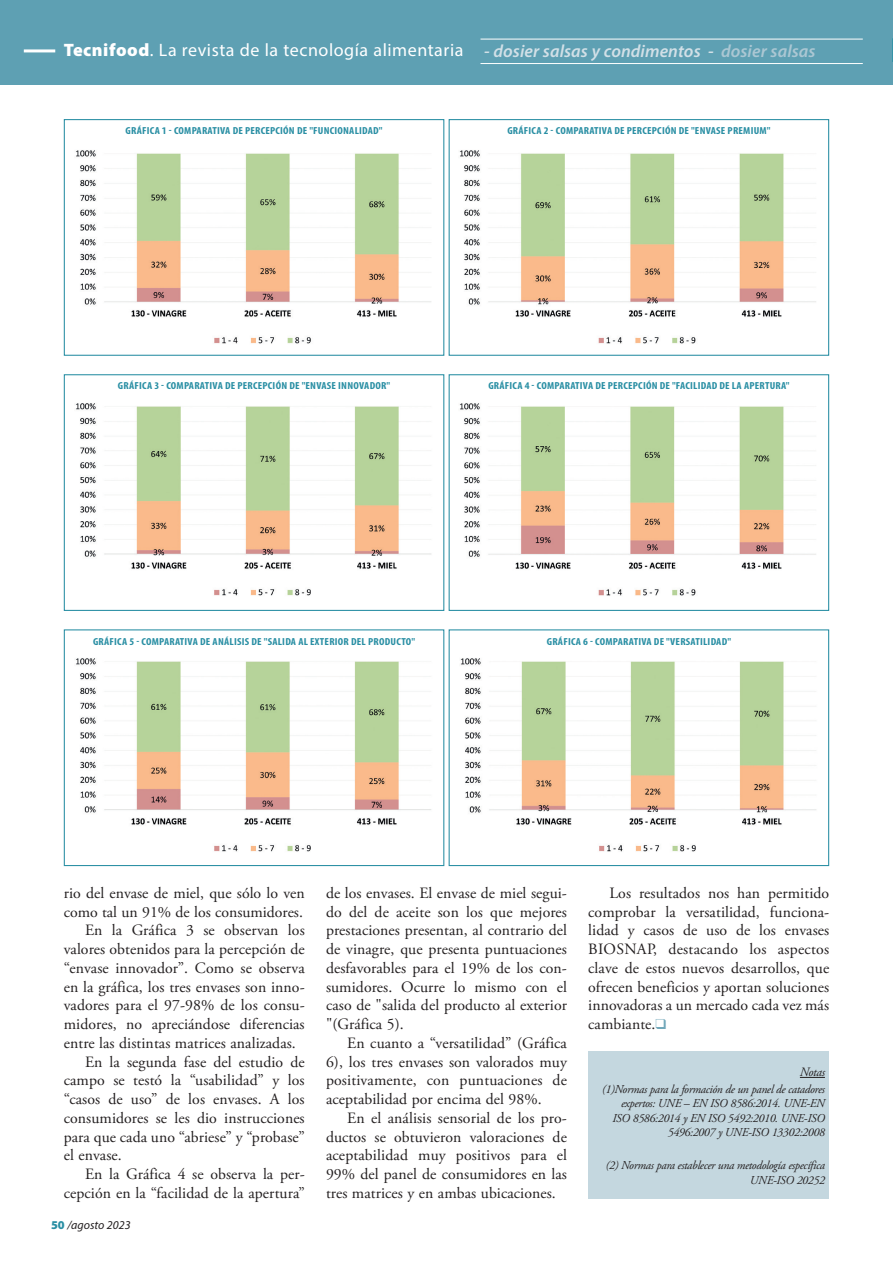
<style>
.page{position:relative;width:893px;height:1263px;background:#fff}
.page>*{position:absolute;margin:0;border:0;box-sizing:border-box;transform-origin:0 0}
.t1{font:18px "Myriad Pro";letter-spacing:.03em;color:#fff}
.Texto_general_TECNIF{font:15.75px/18.8px "Adobe Garamond Pro";letter-spacing:.005em;color:#231f20;text-align:justify}
.t2{font:italic 12.75px "Adobe Garamond Pro";letter-spacing:-.025em;color:#231f20}
.t3{font:italic 12px/14.4px "Adobe Garamond Pro";letter-spacing:-.025em;color:#231f20;text-align:right}
.t4{font:italic 12px "Myriad Pro";color:#231f20}
.Texto_general_TECNIF-2{font:700 condensed 10.2px "Myriad Pro";letter-spacing:.02em;color:#2a8fa4;scale:1.11 1}
.s1{font-weight:900}
.s2{font-weight:600;font-style:italic;font-size:17.7px;color:#d2e0e7}
.s3{font-weight:600;font-style:italic;font-size:17.7px;color:#abc7d3}
.s4{font-weight:900;font-style:normal;color:#2a8fa4}
.s5{color:#72a8ba}
</style>
<div class="page">
<div style="left:0;top:0;width:893px;height:85px;background:#5ea0b3"></div>
<hr style="left:24px;top:49px;width:31px;height:3px;background:#fff">
<hr style="left:480px;top:39px;width:383px;height:1px;background:#fff">
<hr style="left:480px;top:63px;width:383px;height:1px;background:#fff">
<svg style="left:892px;top:38px;width:1px;height:24px"></svg>
<div style="left:64px;top:119px;width:380px;height:237px;border:1px solid #2a8fa4"></div>
<div style="left:449px;top:119px;width:380px;height:237px;border:1px solid #2a8fa4"></div>
<div style="left:64px;top:374px;width:380px;height:237px;border:1px solid #2a8fa4"></div>
<div style="left:449px;top:374px;width:380px;height:237px;border:1px solid #2a8fa4"></div>
<div style="left:64px;top:629px;width:380px;height:237px;border:1px solid #2a8fa4"></div>
<div style="left:449px;top:629px;width:380px;height:237px;border:1px solid #2a8fa4"></div>
<img style="left:75px;top:150px;width:356px;height:194px">
<img style="left:459px;top:150px;width:357px;height:194px">
<img style="left:459px;top:403px;width:357px;height:193px">
<img style="left:460px;top:658px;width:356px;height:194px">
<img style="left:75px;top:403px;width:356px;height:193px">
<img style="left:76px;top:658px;width:355px;height:194px">
<div style="left:588px;top:1051px;width:241px;height:148px;background:#c4d7df"></div>
<svg style="left:800px;top:1077px;width:25px;height:1px"></svg>
<p class="t1" style="left:64px;top:39px;width:753px"><span class="s1">Tecnifood</span>. La revista de la tecnología alimentaria <span class="s2">- dosier salsas y condimentos -</span> <span class="s3">dosier salsas</span></p>
<p class="Texto_general_TECNIF-2" style="left:126px;top:124px;width:233px">GRÁFICA 1 - COMPARATIVA DE PERCEPCIÓN DE "FUNCIONALIDAD"</p>
<p class="Texto_general_TECNIF-2" style="left:507px;top:124px;width:239px">GRÁFICA 2 - COMPARATIVA DE PERCEPCIÓN DE "ENVASE PREMIUM"</p>
<p class="Texto_general_TECNIF-2" style="left:118px;top:380px;width:247px">GRÁFICA 3 - COMPARATIVA DE PERCEPCIÓN DE "ENVASE INNOVADOR"</p>
<p class="Texto_general_TECNIF-2" style="left:488px;top:380px;width:273px">GRÁFICA 4 - COMPARATIVA DE PERCEPCIÓN DE "FACILIDAD DE LA APERTURA"</p>
<p class="Texto_general_TECNIF-2" style="left:93px;top:635px;width:292px">GRÁFICA 5 - COMPARATIVA DE ANÁLISIS DE "SALIDA AL EXTERIOR DEL PRODUCTO"</p>
<p class="Texto_general_TECNIF-2" style="left:547px;top:635px;width:168px">GRÁFICA 6 - COMPARATIVA DE "VERSATILIDAD"</p>
<p class="Texto_general_TECNIF" style="left:64px;top:884px;width:242px">rio del envase de miel, que sólo lo ven como tal un 91% de los consumidores.</p>
<p class="Texto_general_TECNIF" style="left:64px;top:921px;width:242px;text-indent:21px">En la Gráfica 3 se observan los valores obtenidos para la percepción de “envase innovador”. Como se observa en la gráfica, los tres envases son inno&shy;vadores para el 97-98% de los consu&shy;midores, no apreciándose diferencias entre las distintas matrices analizadas.</p>
<p class="Texto_general_TECNIF" style="left:64px;top:1053px;width:242px;text-indent:21px">En la segunda fase del estudio de campo se testó la “usabilidad” y los “casos de uso” de los envases. A los consumidores se les dio instrucciones para que cada uno “abriese” y “probase” el envase.</p>
<p class="Texto_general_TECNIF" style="left:64px;top:1165px;width:242px;text-align:right">En la Gráfica 4 se observa la per&shy;cepción en la “facilidad de la apertura”</p>
<p class="t4" style="left:51px;top:1218px;width:81px"><span class="s4">50</span> /agosto 2023</p>
<p class="Texto_general_TECNIF" style="left:326px;top:884px;width:242px">de los envases. El envase de miel segui&shy;do del de aceite son los que mejores prestaciones presentan, al contrario del de vinagre, que presenta puntuaciones desfavorables para el 19% de los con&shy;sumidores. Ocurre lo mismo con el caso de "salida del producto al exterior "(Gráfica 5).</p>
<p class="Texto_general_TECNIF" style="left:326px;top:1034px;width:243px;text-indent:21px">En cuanto a “versatilidad” (Gráfica 6), los tres envases son valorados muy positivamente, con puntuaciones de aceptabilidad por encima del 98%.</p>
<p class="Texto_general_TECNIF" style="left:326px;top:1109px;width:243px;text-indent:21px">En el análisis sensorial de los pro&shy;ductos se obtuvieron valoraciones de aceptabilidad muy positivos para el 99% del panel de consumidores en las tres matrices y en ambas ubicaciones.</p>
<p class="Texto_general_TECNIF" style="left:588px;top:884px;width:243px;text-indent:21px">Los resultados nos han permitido comprobar la versatilidad, funciona&shy;lidad y casos de uso de los envases BIOSNAP, destacando los aspectos clave de estos nuevos desarrollos, que ofrecen beneficios y aportan soluciones innovadoras a un mercado cada vez más cambiante.<span class="s5">❑</span></p>
<p class="t2" style="left:800px;top:1064px;width:27px">Notas</p>
<p class="t3" style="left:602px;top:1082px;width:224px">(1)Normas para la formación de un panel de catadores expertos: UNE – EN ISO 8586:2014. UNE-EN ISO 8586:2014 y EN ISO 5492:2010. UNE-ISO 5496:2007 y UNE-ISO 13302:2008</p>
<p class="t3" style="left:606px;top:1158px;width:221px">(2) Normas para establecer una metodología específica<br>UNE-ISO 20252</p>
</div>
